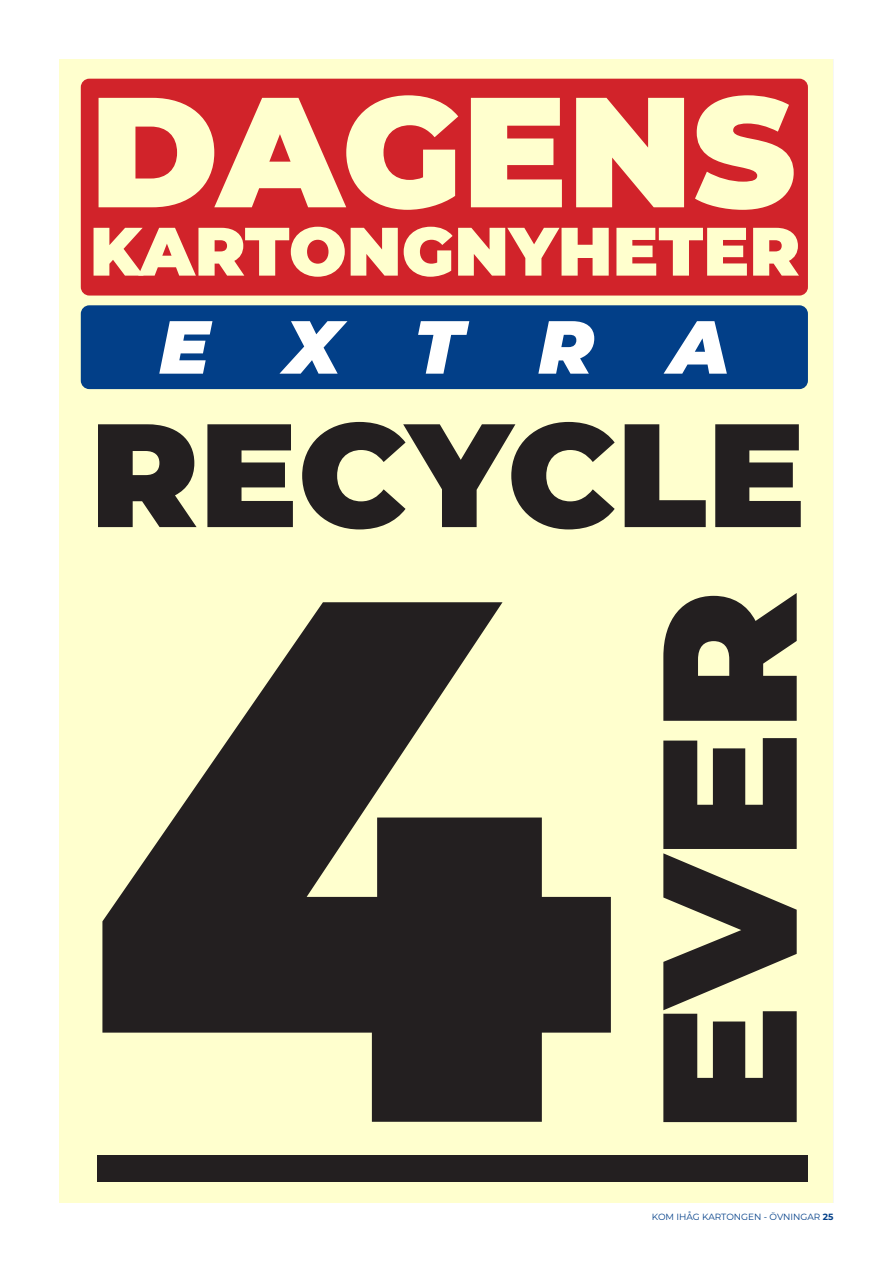
<style>
.page{position:relative;width:893px;height:1263px;background:#fff}
.page>*{position:absolute;margin:0;border:0;box-sizing:border-box;transform-origin:0 0}
.t1{font:900 742.2px "Montserrat";color:#231f20}
.t2{font:900 190.5px "Montserrat";color:#231f20}
.t3{font:900 156.3px "Montserrat";color:#ffffce}
.t4{font:900 146.85px "Montserrat";color:#231f20}
.t5{font:italic 900 75px "Montserrat";letter-spacing:.995em;color:#fff}
.t6{font:900 68.25px "Montserrat";color:#ffffce}
.t7{font:9px "Montserrat";color:#023f88}
.s1{font-weight:700}
</style>
<div class="page">
<div style="left:60px;top:60px;width:773px;height:1143px;background:#ffffce"></div>
<div style="left:81px;top:79px;width:727px;height:217px;background:#d1232a;border-radius:9px"></div>
<div style="left:81px;top:305px;width:727px;height:84px;background:#023f88;border-radius:9px"></div>
<div style="left:98px;top:1155px;width:710px;height:27px;background:#231f20"></div>
<p class="t3" style="left:90px;top:34px;width:707px">DAGENS</p>
<p class="t6" style="left:90px;top:200px;width:712px">KARTONGNYHETER</p>
<p class="t5" style="left:159px;top:290px;width:572px">EXTRA</p>
<p class="t4" style="left:90px;top:365px;width:718px">RECYCLE</p>
<p class="t1" style="left:85px;top:301px;width:530px">4</p>
<p class="t2" style="left:586px;top:1133px;width:545px;rotate:-90deg">EVER</p>
<p class="t7" style="left:652px;top:1210px;width:183px">KOM IHÅG KARTONGEN - ÖVNINGAR <span class="s1">25</span></p>
</div>
